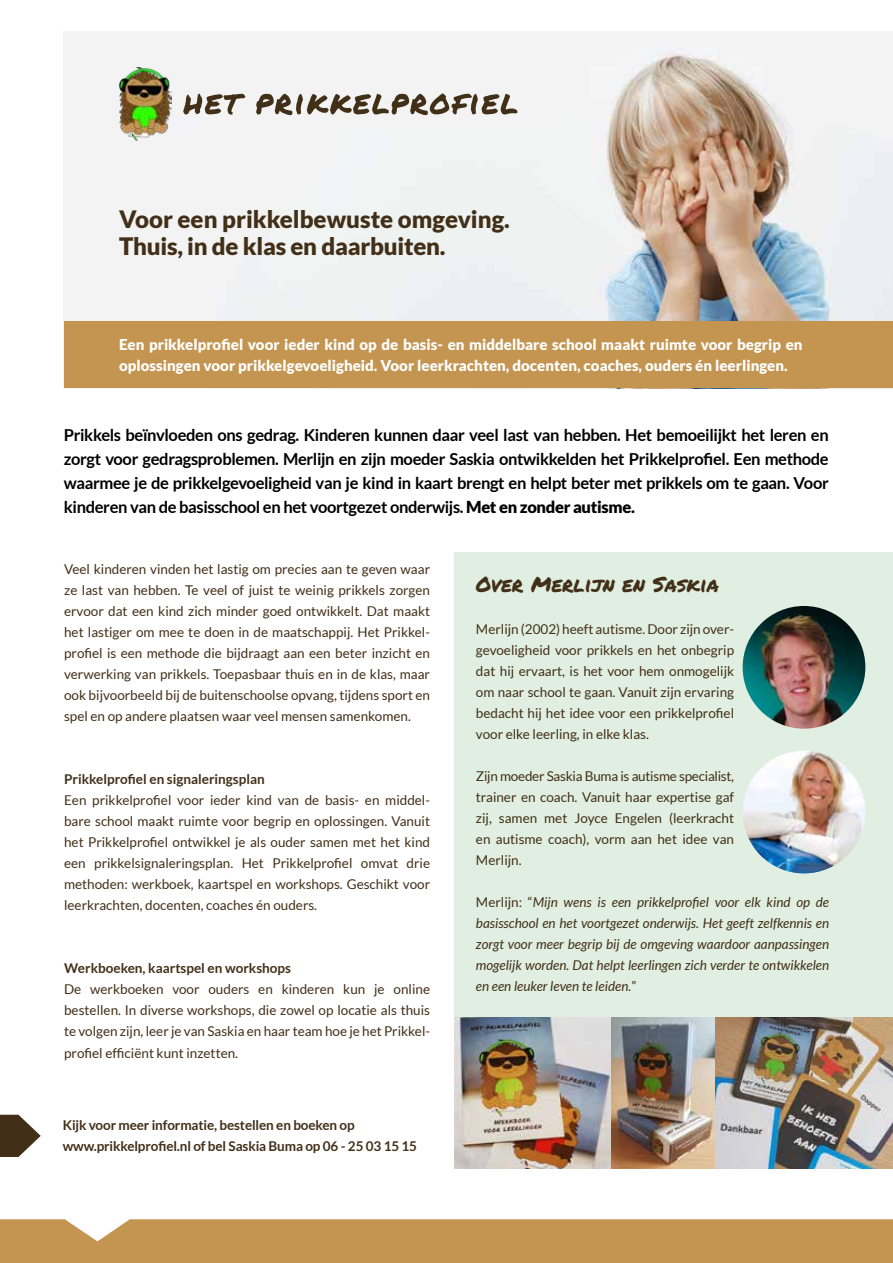
<style>
.page{position:relative;width:893px;height:1263px;background:#fff}
.page>*{position:absolute;margin:0;border:0;box-sizing:border-box;transform-origin:0 0}
.t1{font:900 24px/27px "Lato";letter-spacing:-.005em;color:#422f18}
.t2{font:21px "Permanent Marker";color:#422f18}
.t3{font:700 16.5px/24px "Lato";letter-spacing:-.02em;color:#000;text-align:justify}
.t4{font:900 15px/21px "Lato";color:#fff}
.t5{font:13.5px/21px "Lato";color:#422f18;text-align:justify}
.t6{font:italic 13.5px/21px "Lato";color:#422f18;text-align:justify}
.t7{font:700 13.5px/21px "Lato";letter-spacing:-.01em;color:#422f18}
.s1{font-weight:900}
.s2{font-style:normal}
</style>
<div class="page">
<div style="left:454px;top:552px;width:439px;height:465px;background:#e0efe1"></div>
<img style="left:64px;top:32px;width:829px;height:289px">
<svg style="left:183px;top:93px;width:334px;height:22px"></svg>
<img style="left:119px;top:68px;width:53px;height:73px">
<div style="left:0;top:1219px;width:893px;height:44px;background:#c49551"></div>
<img style="left:743px;top:751px;width:122px;height:122px;border-radius:61px">
<img style="left:743px;top:606px;width:122px;height:123px;border-radius:61px">
<svg style="left:0;top:1115px;width:41px;height:42px"></svg>
<img style="left:455px;top:1017px;width:438px;height:151px">
<div style="left:64px;top:321px;width:829px;height:67px;background:#c49551"></div>
<h1 class="t1" style="left:119px;top:205px;width:392px">Voor een prikkelbewuste omgeving.<br>Thuis, in de klas en daarbuiten.</h1>
<p class="t4" style="left:119px;top:334px;width:685px">Een prikkelprofiel voor ieder kind op de basis- en middelbare school maakt ruimte voor begrip en oplossingen voor prikkelgevoeligheid. Voor leerkrachten, docenten, coaches, ouders én leerlingen.</p>
<p class="t3" style="left:64px;top:423px;width:766px">Prikkels beïnvloeden ons gedrag. Kinderen kunnen daar veel last van hebben. Het bemoeilijkt het leren en zorgt voor gedragsproblemen. Merlijn en zijn moeder Saskia ontwikkelden het Prikkelprofiel. Een methode waarmee je de prikkelgevoeligheid van je kind in kaart brengt en helpt beter met prikkels om te gaan. Voor kinderen van de basisschool en het voortgezet onderwijs. <span class="s1">Met en zonder autisme.</span></p>
<p class="t5" style="left:64px;top:559px;width:368px">Veel kinderen vinden het lastig om precies aan te geven waar ze last van hebben. Te veel of juist te weinig prikkels zorgen ervoor dat een kind zich minder goed ontwikkelt. Dat maakt het lastiger om mee te doen in de maatschappij. Het Prikkel&shy;profiel is een methode die bijdraagt aan een beter inzicht en verwerking van prikkels. Toepasbaar thuis en in de klas, maar ook bijvoorbeeld bij de buitenschoolse opvang, tijdens sport en spel en op andere plaatsen waar veel mensen samenkomen.</p>
<p class="t7" style="left:64px;top:769px;width:202px">Prikkelprofiel en signaleringsplan</p>
<p class="t5" style="left:64px;top:790px;width:368px">Een prikkelprofiel voor ieder kind van de basis- en middel&shy;bare school maakt ruimte voor begrip en oplossingen. Vanuit het Prikkelprofiel ontwikkel je als ouder samen met het kind een prikkelsignaleringsplan. Het Prikkelprofiel omvat drie methoden: werkboek, kaartspel en workshops. Geschikt voor leerkrachten, docenten, coaches én ouders.</p>
<p class="t7" style="left:64px;top:958px;width:229px">Werkboeken, kaartspel en workshops</p>
<p class="t5" style="left:64px;top:979px;width:368px">De werkboeken voor ouders en kinderen kun je online bestellen. In diverse workshops, die zowel op locatie als thuis te volgen zijn, leer je van Saskia en haar team hoe je het Prikkel&shy;profiel efficiënt kunt inzetten.</p>
<p class="t7" style="left:63px;top:1114px;width:356px">Kijk voor meer informatie, bestellen en boeken op www.prikkelprofiel.nl of bel Saskia Buma op 06 - 25 03 15 15</p>
<h2 class="t2" style="left:476px;top:569px;width:245px">Over Merlijn en Saskia</h2>
<p class="t5" style="left:476px;top:619px;width:260px">Merlijn (2002) heeft autisme. Door zijn over&shy;gevoeligheid voor prikkels en het onbegrip dat hij ervaart, is het voor hem onmogelijk om naar school te gaan. Vanuit zijn ervaring bedacht hij het idee voor een prikkelprofiel voor elke leerling, in elke klas.</p>
<p class="t5" style="left:476px;top:766px;width:260px">Zijn moeder Saskia Buma is autisme specialist, trainer en coach. Vanuit haar expertise gaf zij, samen met Joyce Engelen (leerkracht en autisme coach), vorm aan het idee van Merlijn.</p>
<p class="t6" style="left:476px;top:892px;width:355px"><span class="s2">Merlijn: “</span>Mijn wens is een prikkelprofiel voor elk kind op de basisschool en het voortgezet onderwijs. Het geeft zelfkennis en zorgt voor meer begrip bij de omgeving waardoor aanpassingen mogelijk worden. Dat helpt leerlingen zich verder te ontwikkelen en een leuker leven te leiden.<span class="s2">”</span></p>
</div>
